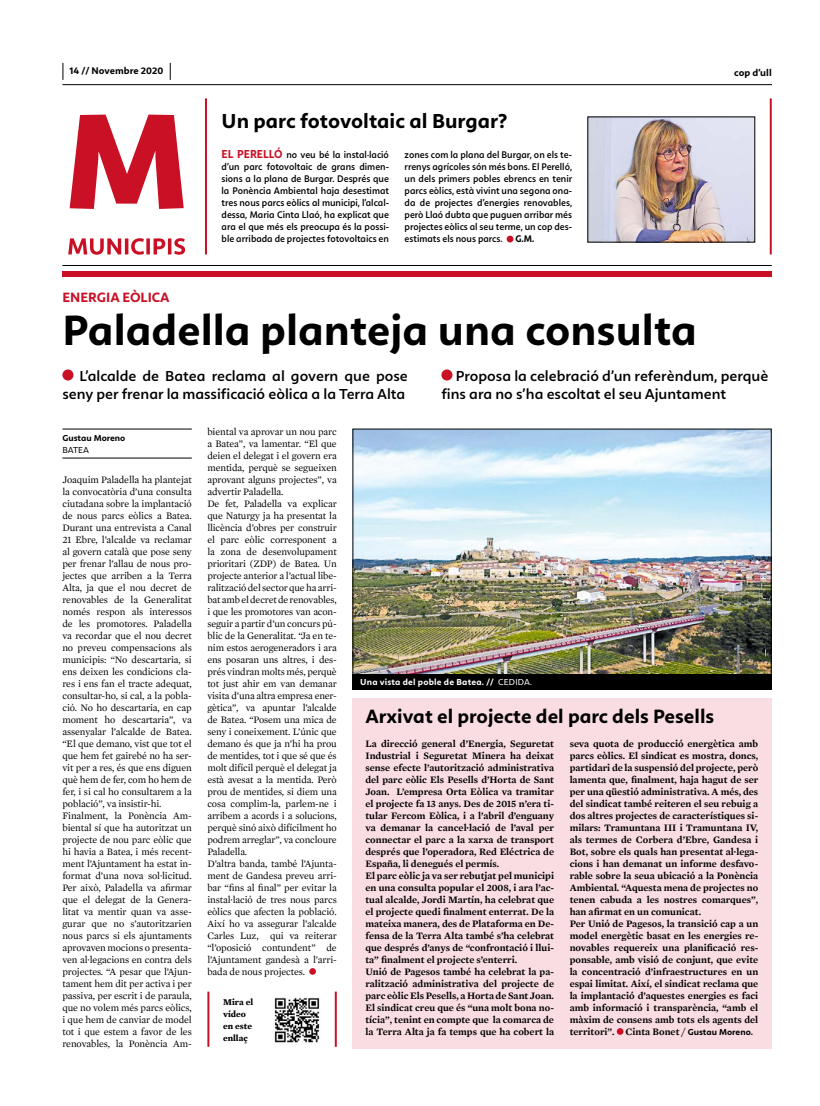
<style>
.page{position:relative;width:820px;height:1106px;background:#fff}
.page>*{position:absolute;margin:0;border:0;box-sizing:border-box;transform-origin:0 0}
.t1{font:700 44px "Calima";color:#000}
.t2{font:700 21px "Calima";color:#000}
.t3{font:700 20px "Calima";color:#000}
.t4{font:600 15px/18px "Calima";color:#000;text-align:right}
.t5{font:700 14px "Calima";color:#c91025}
.t6{font:10px/12px "Mercury Text G1";letter-spacing:-.01em;color:#000}
.t7{font:600 10px/12px "Mercury Text G1";color:#000}
.t8{font:600 10px/12px "Calima";color:#000;text-align:justify;scale:.93 1}
.t9{font:700 10px "Calima";color:#000}
.t10{font:700 10px "Calima";color:#000;scale:.93 1}
.t11{font:700 9px "Calima";letter-spacing:.02em;color:#fff}
.t12{font:700 9px/12px "Mercury Text G1";color:#000}
.t13{font:700 9px "Calima";color:#000}
.t14{font:9px "Calima";letter-spacing:-.005em;color:#000}
.s1{font-weight:700;font-size:12px;color:#c91025}
.s2{font-weight:400}
.s3{font-family:"Calima";font-weight:700;font-size:9px}
</style>
<div class="page">
<hr style="left:62px;top:84px;width:709px;height:1px;background:#000">
<svg style="left:62px;top:63px;width:1px;height:17px"></svg>
<svg style="left:170px;top:63px;width:1px;height:17px"></svg>
<div style="left:309px;top:968px;width:7px;height:6px;background:#c91025;border-radius:50%"></div>
<img style="left:354px;top:430px;width:415px;height:244px">
<svg style="left:70px;top:115px;width:114px;height:94px"></svg>
<svg style="left:68px;top:238px;width:117px;height:17px"></svg>
<div style="left:506px;top:236px;width:7px;height:6px;background:#c91025;border-radius:50%"></div>
<div style="left:62px;top:369px;width:11px;height:11px;background:#c91025;border-radius:50%"></div>
<div style="left:441px;top:369px;width:11px;height:11px;background:#c91025;border-radius:50%"></div>
<div style="left:62px;top:271px;width:709px;height:6px;background:#c91025"></div>
<hr style="left:62px;top:265px;width:709px;height:1px;background:#000">
<div style="left:352px;top:674px;width:419px;height:16px;background:#000"></div>
<hr style="left:62px;top:457px;width:130px;height:1px;background:#000">
<hr style="left:62px;top:428px;width:130px;height:1px;background:#000">
<img style="left:589px;top:118px;width:164px;height:123px">
<hr style="left:205px;top:98px;width:2px;height:156px;background:#c91025">
<hr style="left:769px;top:98px;width:2px;height:156px;background:#c91025">
<div style="left:352px;top:698px;width:419px;height:351px;background:#f9dde3"></div>
<div style="left:616px;top:1028px;width:7px;height:6px;background:#c91025;border-radius:50%"></div>
<hr style="left:207px;top:991px;width:2px;height:55px;background:#c91025">
<hr style="left:334px;top:991px;width:2px;height:55px;background:#c91025">
<img style="left:274px;top:997px;width:46px;height:46px">
<p class="t9" style="left:69px;top:65px;width:95px">14 // Novembre 2020</p>
<p class="t9" style="left:734px;top:67px;width:39px">cop d’ull</p>
<h2 class="t2" style="left:221px;top:109px;width:287px">Un parc fotovoltaic al Burgar?</h2>
<p class="t8" style="left:221px;top:149px;width:181px"><span class="s1">EL PERELLÓ</span> no veu bé la instal·lació d’un parc fotovoltaic de grans dimen&shy;sions a la plana de Burgar. Després que la Ponència Ambiental haja desestimat tres nous parcs eòlics al municipi, l’alcal&shy;dessa, Maria Cinta Llaó, ha explicat que ara el que més els preocupa és la possi&shy;ble arribada de projectes fotovoltaics en</p>
<p class="t8" style="left:404px;top:149px;width:182px">zones com la plana del Burgar, on els te&shy;rrenys agrícoles són més bons. El Perelló, un dels primers pobles ebrencs en tenir parcs eòlics, està vivint una segona ona&shy;da de projectes d’energies renovables, però Llaó dubta que puguen arribar més projectes eòlics al seu terme, un cop des&shy;estimats els nous parcs.</p>
<p class="t10" style="left:515px;top:233px;width:22px">G.M.</p>
<h3 class="t5" style="left:62px;top:290px;width:109px">ENERGIA EÒLICA</h3>
<h1 class="t1" style="left:62px;top:305px;width:636px">Paladella planteja una consulta</h1>
<h3 class="t4" style="left:62px;top:366px;width:347px">L’alcalde de Batea reclama al govern que pose seny per frenar la massificació eòlica a la Terra Alta</h3>
<h3 class="t4" style="left:441px;top:366px;width:328px;text-align:left;text-indent:14px">Proposa la celebració d’un referèndum, perquè fins ara no s’ha escoltat el seu Ajuntament</h3>
<p class="t13" style="left:62px;top:432px;width:64px">Gustau Moreno</p>
<p class="t14" style="left:62px;top:444px;width:28px">BATEA</p>
<p class="t6" style="left:62px;top:473px;width:131px">Joaquim Paladella ha plantejat la convocatòria d’una consulta ciutadana sobre la implantació de nous parcs eòlics a Batea.<br>Durant una entrevista a Canal<br>21 Ebre, l’alcalde va reclamar al govern català que pose seny per frenar l’allau de nous pro&shy;jectes que arriben a la Terra<br>Alta, ja que el nou decret de renovables de la Generalitat només respon als interessos de les promotores. Paladella va recordar que el nou decret no preveu compensacions als municipis: “No descartaria, si ens deixen les condicions cla&shy;res i ens fan el tracte adequat, consultar-ho, si cal, a la pobla&shy;ció. No ho descartaria, en cap moment ho descartaria”, va assenyalar l’alcalde de Batea. “El que demano, vist que tot el que hem fet gairebé no ha ser&shy;vit per a res, és que ens diguen què hem de fer, com ho hem de fer, i si cal ho consultarem a la població”, va insistir-hi.<br>Finalment, la Ponència Am&shy;biental sí que ha autoritzat un projecte de nou parc eòlic que hi havia a Batea, i més recent&shy;ment l’Ajuntament ha estat in&shy;format d’una nova sol·licitud.<br>Per això, Paladella va afirmar que el delegat de la Genera&shy;litat va mentir quan va asse&shy;gurar que no s’autoritzarien nous parcs si els ajuntaments aprovaven mocions o presenta&shy;ven al·legacions en contra dels projectes. “A pesar que l’Ajun&shy;tament hem dit per activa i per passiva, per escrit i de paraula, que no volem més parcs eòlics, i que hem de canviar de model tot i que estem a favor de les renovables, la Ponència Am-</p>
<p class="t6" style="left:207px;top:425px;width:131px">biental va aprovar un nou parc a Batea”, va lamentar. “El que deien el delegat i el govern era mentida, perquè se segueixen aprovant alguns projectes”, va advertir Paladella.<br>De fet, Paladella va explicar que Naturgy ja ha presentat la llicència d’obres per construir el parc eòlic corresponent a la zona de desenvolupament prioritari (ZDP) de Batea. Un projecte anterior a l’actual libe&shy;ralització del sector que ha arri&shy;bat amb el decret de renovables, i que les promotores van acon&shy;seguir a partir d’un concurs pú&shy;blic de la Generalitat. “Ja en te&shy;nim estos aerogeneradors i ara ens posaran uns altres, i des&shy;prés vindran molts més, perquè tot just ahir em van demanar visita d’una altra empresa ener&shy;gètica”, va apuntar l’alcalde de Batea. “Posem una mica de seny i coneixement. L’únic que demano és que ja n’hi ha prou de mentides, tot i que sé que és molt difícil perquè el delegat ja està avesat a la mentida. Però prou de mentides, si diem una cosa complim-la, parlem-ne i arribem a acords i a solucions, perquè sinó això difícilment ho podrem arreglar”, va concloure<br>Paladella.<br>D’altra banda, també l’Ajunta&shy;ment de Gandesa preveu arri&shy;bar “fins al final” per evitar la instal·lació de tres nous parcs eòlics que afecten la població.<br>Així ho va assegurar l’alcalde<br>Carles Luz, qui va reiterar “l’oposició contundent” de l’Ajuntament gandesà a l’arri&shy;bada de nous projectes.</p>
<p class="t12" style="left:223px;top:995px;width:31px">Mira el vídeo en este enllaç</p>
<p class="t11" style="left:360px;top:677px;width:173px">Una vista del poble de Batea. // <span class="s2">CEDIDA.</span></p>
<h3 class="t3" style="left:365px;top:704px;width:350px">Arxivat el projecte del parc dels Pesells</h3>
<p class="t7" style="left:365px;top:737px;width:190px">La direcció general d’Energia, Seguretat Industrial i Seguretat Minera ha deixat sense efecte l’autorització administrativa del parc eòlic Els Pesells d’Horta de Sant Joan. L’empresa Orta Eòlica va tramitar el projecte fa 13 anys. Des de 2015 n’era ti&shy;tular Fercom Eòlica, i a l’abril d’enguany va demanar la cancel·lació de l’aval per connectar el parc a la xarxa de transport després que l’operadora, Red Eléctrica de España, li denegués el permís.<br>El parc eòlic ja va ser rebutjat pel municipi en una consulta popular el 2008, i ara l’ac&shy;tual alcalde, Jordi Martín, ha celebrat que el projecte quedi finalment enterrat. De la mateixa manera, des de Plataforma en De&shy;fensa de la Terra Alta també s’ha celebrat que després d’anys de “confrontació i llui&shy;ta” finalment el projecte s’enterri.<br>Unió de Pagesos també ha celebrat la pa&shy;ralització administrativa del projecte de parc eòlic Els Pesells, a Horta de Sant Joan.<br>El sindicat creu que és “una molt bona no&shy;tícia”, tenint en compte que la comarca de la Terra Alta ja fa temps que ha cobert la</p>
<p class="t7" style="left:569px;top:737px;width:190px">seva quota de producció energètica amb parcs eòlics. El sindicat es mostra, doncs, partidari de la suspensió del projecte, però lamenta que, finalment, haja hagut de ser per una qüestió administrativa. A més, des del sindicat també reiteren el seu rebuig a dos altres projectes de característiques si&shy;milars: Tramuntana III i Tramuntana IV, als termes de Corbera d’Ebre, Gandesa i Bot, sobre els quals han presentat al·lega&shy;cions i han demanat un informe desfavo&shy;rable sobre la seua ubicació a la Ponència Ambiental. “Aquesta mena de projectes no tenen cabuda a les nostres comarques”, han afirmat en un comunicat.<br>Per Unió de Pagesos, la transició cap a un model energètic basat en les energies re&shy;novables requereix una planificació res&shy;ponsable, amb visió de conjunt, que evite la concentració d’infraestructures en un espai limitat. Així, el sindicat reclama que la implantació d’aquestes energies es faci amb informació i transparència, “amb el màxim de consens amb tots els agents del territori”. Cinta Bonet / <span class="s3">Gustau Moreno.</span></p>
</div>
